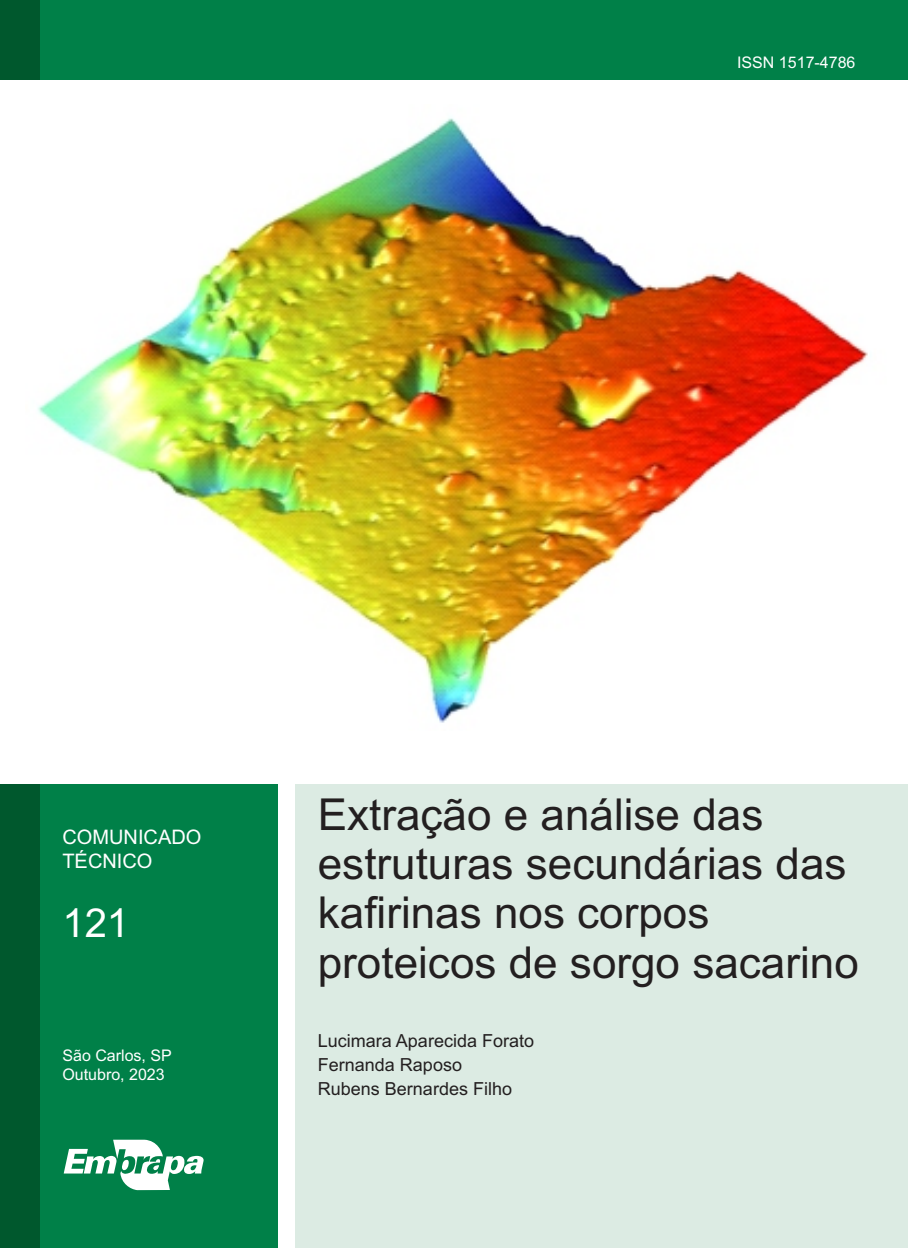
<style>
.page{position:relative;width:908px;height:1248px;background:#fff}
.page>*{position:absolute;margin:0;border:0;box-sizing:border-box;transform-origin:0 0}
.t1{font:44px/49.2px "Arial";color:#231f20}
.t2{font:40px "Arial";color:#fff}
.t3{font:20px/24px "Arial";color:#fff}
.t4{font:18px/23.6px "Arial";color:#231f20}
.t5{font:16px/19.2px "Arial";color:#fff}
</style>
<div class="page">
<div style="left:0;top:784px;width:277px;height:463px;background:#008048"></div>
<div style="left:295px;top:784px;width:612px;height:463px;background:#dcebe3"></div>
<div style="left:0;top:784px;width:40px;height:463px;background:#00582d"></div>
<div style="left:0;top:0;width:907px;height:79px;background:#008048"></div>
<svg style="left:64px;top:1139px;width:140px;height:50px"></svg>
<div style="left:0;top:0;width:40px;height:79px;background:#00582d"></div>
<img style="left:37px;top:118px;width:831px;height:605px">
<p class="t5" style="left:736px;top:54px;width:120px">ISSN 1517-4786</p>
<p class="t3" style="left:62px;top:827px;width:140px">COMUNICADO<br>TÉCNICO</p>
<p class="t2" style="left:62px;top:907px;width:68px">121</p>
<p class="t5" style="left:62px;top:1046px;width:111px">São Carlos, SP<br>Outubro, 2023</p>
<p class="t1" style="left:318px;top:794px;width:542px">Extração e análise das estruturas secundárias das kafirinas nos corpos proteicos de sorgo sacarino</p>
<p class="t4" style="left:318px;top:1030px;width:218px">Lucimara Aparecida Forato<br>Fernanda Raposo<br>Rubens Bernardes Filho</p>
</div>
